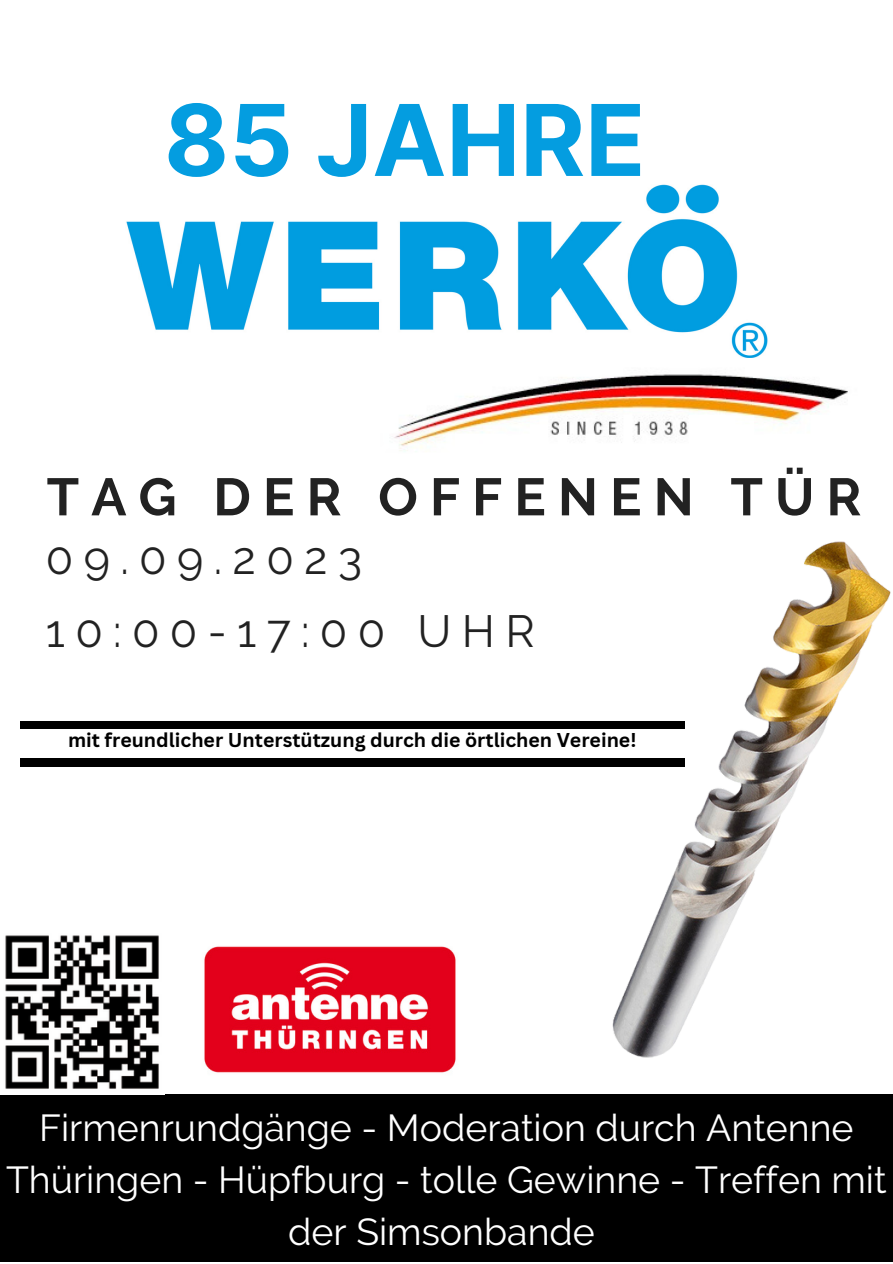
<style>
.page{position:relative;width:893px;height:1264px;background:#fff}
.page>*{position:absolute;margin:0;border:0;box-sizing:border-box;transform-origin:0 0}
.t1{font:700 98.85px "Inter";color:#049de0}
.t2{font:700 52.5px "Raleway";letter-spacing:.23em;color:#222}
.t3{font:45px "Raleway";letter-spacing:.23em;color:#222}
.t4{font:37.5px/51.8px "Raleway";color:#fff;text-align:center}
.t5{font:700 19.5px "Canva Sans";color:#000}
</style>
<div class="page">
<div style="left:0;top:1094px;width:892px;height:167px;background:#000"></div>
<div style="left:20px;top:720px;width:664px;height:8px;background:#000"></div>
<img style="left:5px;top:935px;width:154px;height:154px">
<img style="left:126px;top:184px;width:642px;height:174px">
<img style="left:595px;top:541px;width:296px;height:517px">
<div style="left:20px;top:757px;width:664px;height:9px;background:#000"></div>
<img style="left:394px;top:374px;width:454px;height:78px">
<img style="left:204px;top:946px;width:252px;height:127px">
<p class="t1" style="left:164px;top:81px;width:483px">85 JAHRE</p>
<p class="t2" style="left:47px;top:466px;width:816px">TAG DER OFFENEN TÜR</p>
<p class="t3" style="left:46px;top:531px;width:318px">09.09.2023</p>
<p class="t3" style="left:46px;top:604px;width:490px">10:00-17:00 UHR</p>
<p class="t5" style="left:68px;top:726px;width:570px">mit freundlicher Unterstützung durch die örtlichen Vereine!</p>
<p class="t4" style="left:6px;top:1102px;width:881px">Firmenrundgänge - Moderation durch Antenne<br>Thüringen - Hüpfburg - tolle Gewinne - Treffen mit der Simsonbande</p>
</div>
